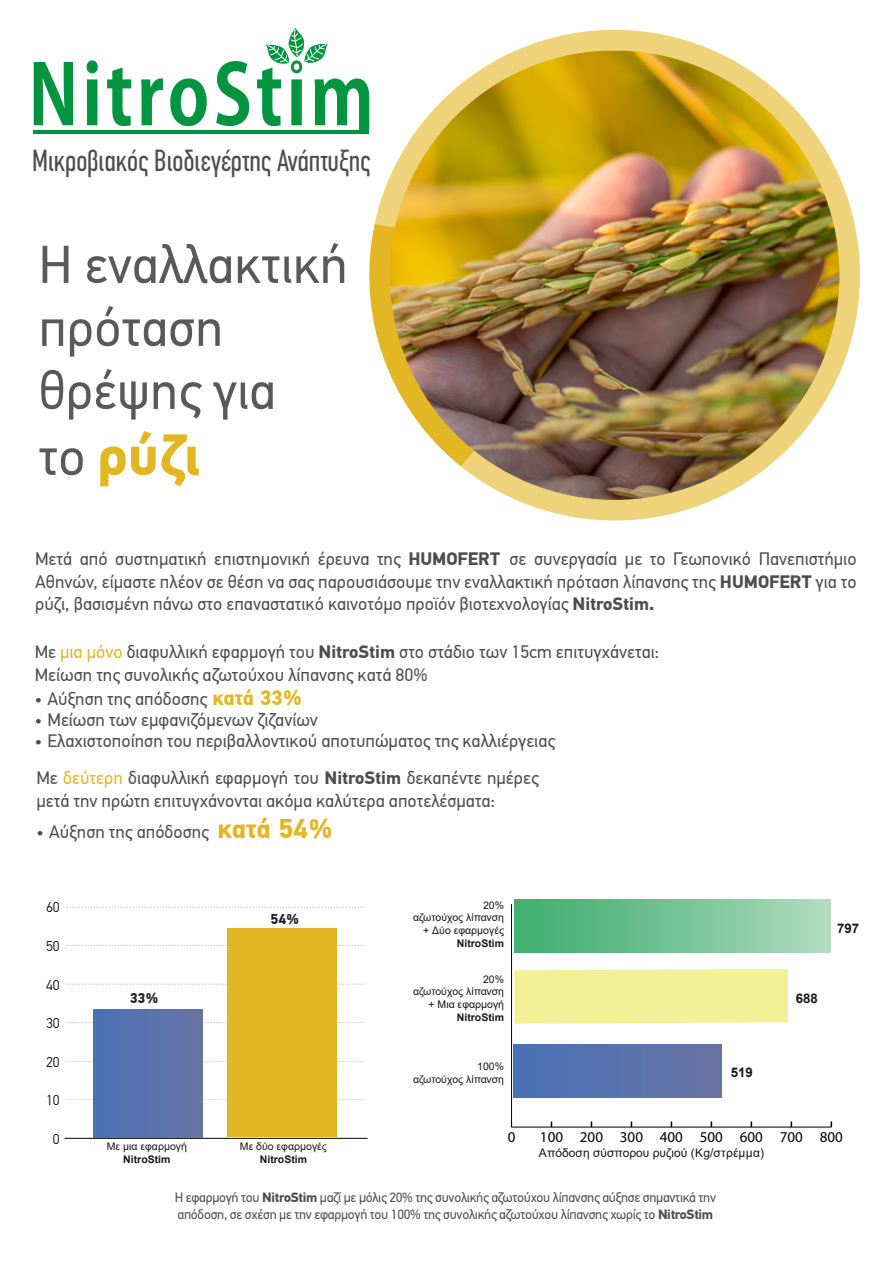
<style>
.page{position:relative;width:893px;height:1263px;background:#fff}
.page>*{position:absolute;margin:0;border:0;box-sizing:border-box;transform-origin:0 0}
.t1{font:700 57px "PF Din Text Pro";color:#e3b723}
.t2{font:53.4px/63px "PF Din Text Pro";color:#59595c}
.t3{font:30px "CF Din Cnd";letter-spacing:-.005em;color:#4d4d4f}
.t4{font:18px/22.5px "PF Din Text Pro";color:#4d4d4f}
.t5{font:15px "Myriad Pro";color:#000}
.t6{font:300 14.25px "PF Din Text Pro";color:#000}
.t7{font:700 14.25px "PF Din Text Pro";color:#231f20}
.t8{font:13.5px/16.5px "PF Din Text Pro";letter-spacing:-.02em;color:#4d4d4f}
.t9{font:700 13.2px "Arial";color:#151616}
.t10{font:12px "Arial";color:#151616}
.t11{font:10.5px/12.6px "Arial";color:#151616;text-align:right}
.t12{font:700 10.5px "Arial";color:#151616}
.s1{font-weight:400;font-size:53.4px;color:#59595c}
.s2{font-weight:700}
.s3{color:#e3b723}
.s4{font-weight:700;font-size:21px;color:#e3b723}
.s5{font-weight:700;font-size:27px;color:#e3b723}
</style>
<div class="page">
<svg style="left:515px;top:30px;width:199px;height:490px;fill:#eed37b"></svg>
<img style="left:368px;top:51px;width:492px;height:449px">
<hr style="left:34px;top:130px;width:335px;height:3px;background:#03943f">
<svg style="left:34px;top:28px;width:335px;height:102px"></svg>
<hr style="left:65px;top:1138px;width:303px;height:1px;background:#000">
<svg style="left:66px;top:1099px;width:299px;height:1px"></svg>
<svg style="left:66px;top:1061px;width:299px;height:1px"></svg>
<svg style="left:67px;top:1022px;width:298px;height:1px"></svg>
<svg style="left:67px;top:984px;width:298px;height:1px"></svg>
<svg style="left:67px;top:945px;width:298px;height:1px"></svg>
<svg style="left:67px;top:907px;width:298px;height:1px"></svg>
<div style="left:93px;top:1010px;width:109px;height:127px;background:linear-gradient(to right,#4971b6,#6774a4)"></div>
<div style="left:227px;top:929px;width:110px;height:208px;background:#e3b723"></div>
<hr style="left:511px;top:1127px;width:320px;height:1px;background:#000">
<hr style="left:511px;top:904px;width:1px;height:223px;background:#000">
<div style="left:514px;top:969px;width:274px;height:55px;background:#f3f097"></div>
<div style="left:514px;top:899px;width:316px;height:54px;background:linear-gradient(to right,#3cac6b,#aedbbd)"></div>
<div style="left:514px;top:1044px;width:207px;height:54px;background:linear-gradient(to right,#4971b6,#6774a4)"></div>
<h3 class="t3" style="left:32px;top:143px;width:340px">Μικροβιακός Βιοδιεγέρτης Ανάπτυξης</h3>
<h2 class="t2" style="left:39px;top:234px;width:311px">Η εναλλακτική πρόταση θρέψης για</h2>
<h1 class="t1" style="left:39px;top:421px;width:164px"><span class="s1">το</span> ρύζι</h1>
<p class="t4" style="left:35px;top:548px;width:823px;text-align:justify">Μετά από συστηµατική επιστηµονική έρευνα της <span class="s2">HUMOFERT</span> σε συνεργασία µε το Γεωπονικό Πανεπιστήµιο Αθηνών, είµαστε πλέον σε θέση να σας παρουσιάσουµε την εναλλακτική πρόταση λίπανσης της <span class="s2">HUMOFERT</span> για το ρύζι, βασισµένη πάνω στο επαναστατικό καινοτόµο προϊόν βιοτεχνολογίας <span class="s2">NitroStim.</span></p>
<p class="t4" style="left:35px;top:641px;width:626px">Με <span class="s3">µια µόνο</span> διαφυλλική εφαρµογή του <span class="s2">NitroStim</span> στο στάδιο των 15cm επιτυγχάνεται:<br>Μείωση της συνολικής αζωτούχου λίπανσης κατά 80%</p>
<p class="t4" style="left:35px;top:687px;width:269px">• Αύξηση της απόδοσης <span class="s4">κατά 33%</span></p>
<p class="t4" style="left:35px;top:708px;width:285px">• Μείωση των εµφανιζόµενων ζιζανίων</p>
<p class="t4" style="left:35px;top:722px;width:522px;line-height:37.5px">• Ελαχιστοποίηση του περιβαλλοντικού αποτυπώµατος της καλλιέργειας<br>Με <span class="s3">δεύτερη</span> διαφυλλική εφαρµογή του <span class="s2">NitroStim</span> δεκαπέντε ηµέρες</p>
<p class="t4" style="left:36px;top:789px;width:460px">µετά την πρώτη επιτυγχάνονται ακόµα καλύτερα αποτελέσµατα:</p>
<p class="t4" style="left:36px;top:821px;width:298px">• Αύξηση της απόδοσης <span class="s5">κατά 54%</span></p>
<p class="t6" style="left:46px;top:899px;width:15px">60</p>
<p class="t6" style="left:46px;top:938px;width:15px">50</p>
<p class="t6" style="left:46px;top:976px;width:15px">40</p>
<p class="t6" style="left:46px;top:1015px;width:15px">30</p>
<p class="t6" style="left:46px;top:1053px;width:15px">20</p>
<p class="t6" style="left:46px;top:1092px;width:15px">10</p>
<p class="t6" style="left:53px;top:1130px;width:8px">0</p>
<p class="t7" style="left:130px;top:989px;width:30px">33%</p>
<p class="t7" style="left:271px;top:911px;width:30px">54%</p>
<p class="t11" style="left:107px;top:1140px;width:82px">Με μια εφαρμογή</p>
<p class="t12" style="left:123px;top:1152px;width:49px">NitroStim</p>
<p class="t11" style="left:240px;top:1140px;width:89px">Με δύο εφαρμογές</p>
<p class="t12" style="left:260px;top:1152px;width:49px">NitroStim</p>
<p class="t11" style="left:413px;top:899px;width:92px">20%<br>αζωτούχος λίπανση + Δύο εφαρμογές</p>
<p class="t12" style="left:457px;top:935px;width:49px">NitroStim</p>
<p class="t11" style="left:413px;top:973px;width:92px">20%<br>αζωτούχος λίπανση + Μια εφαρμογή</p>
<p class="t12" style="left:457px;top:1009px;width:49px">NitroStim</p>
<p class="t11" style="left:413px;top:1060px;width:92px">100%<br>αζωτούχος λίπανση</p>
<p class="t9" style="left:731px;top:1063px;width:24px">519</p>
<p class="t9" style="left:837px;top:919px;width:24px">797</p>
<p class="t9" style="left:796px;top:988px;width:24px">688</p>
<p class="t5" style="left:508px;top:1127px;width:9px">0</p>
<p class="t5" style="left:540px;top:1127px;width:304px">100 200 300 400 500 600 700 800</p>
<p class="t10" style="left:539px;top:1145px;width:227px">Απόδοση σύσπορου ρυζιού (Kg/στρέμμα)</p>
<p class="t8" style="left:175px;top:1189px;width:543px">Η εφαρµογή του <span class="s2">NitroStim</span> µαζί µε µόλις 20% της συνολικής αζωτούχου λίπανσης αύξησε σηµαντικά την απόδοση, σε σχέση µε την εφαρµογή του 100% της συνολικής αζωτούχου λίπανσης χωρίς το <span class="s2">NitroStim</span></p>
</div>
